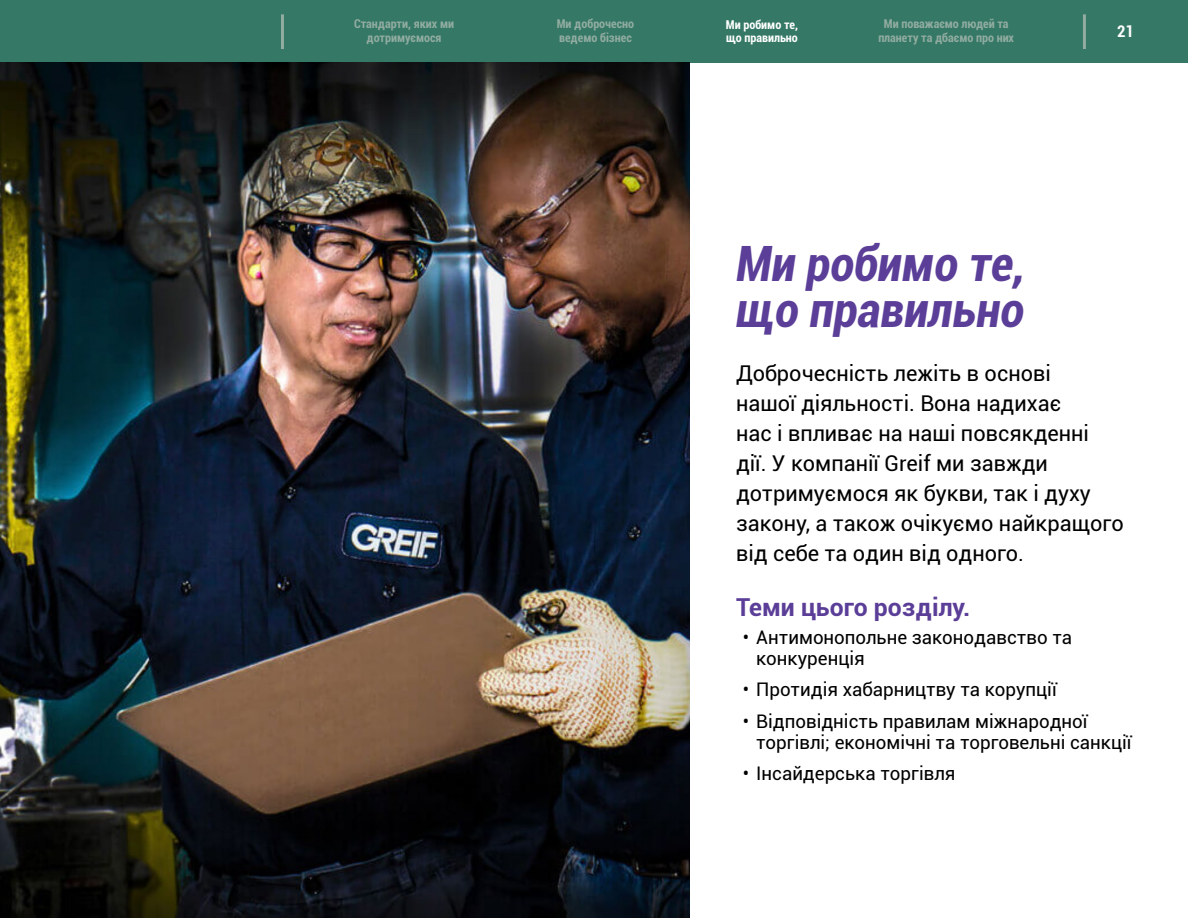
<style>
.page{position:relative;width:1188px;height:918px;background:#fff}
.page>*{position:absolute;margin:0;border:0;box-sizing:border-box;transform-origin:0 0}
.t1{font:italic 700 condensed 48.75px/46.5px "Roboto";color:#5b3e98}
.t2{font:700 24.75px "Roboto";color:#5b3e98}
.t3{font:21.75px/30px "Roboto";color:#000}
.t4{font:18.75px/21px "Roboto";color:#000}
.t5{font:700 condensed 16.05px "Roboto";color:#fff}
.t6{font:700 condensed 12.15px/13.5px "Roboto";color:#92aca1;text-align:center}
.t7{font:700 condensed 12.15px/13.5px "Roboto";color:#fff}
</style>
<div class="page">
<div style="left:0;top:0;width:1188px;height:63px;background:#347865"></div>
<hr style="left:281px;top:14px;width:3px;height:35px;background:#92aca1">
<hr style="left:1083px;top:14px;width:3px;height:35px;background:#92aca1">
<img style="left:0;top:63px;width:689px;height:855px">
<p class="t6" style="left:354px;top:17px;width:102px">Стандарти, яких ми дотримуємося</p>
<p class="t6" style="left:557px;top:17px;width:79px;text-align:left">Ми доброчесно ведемо бізнес</p>
<p class="t7" style="left:726px;top:17px;width:74px">Ми робимо те, що правильно</p>
<p class="t6" style="left:878px;top:17px;width:137px">Ми поважаємо людей та планету та дбаємо про них</p>
<p class="t5" style="left:1117px;top:20px;width:18px">21</p>
<h1 class="t1" style="left:736px;top:238px;width:291px">Ми робимо те, що правильно</h1>
<p class="t3" style="left:736px;top:357px;width:389px">Доброчесність лежіть в основі<br>нашої діяльності. Вона надихає<br>нас і впливає на наші повсякденні дії. У компанії Greif ми завжди дотримуємося як букви, так і духу закону, а також очікуємо найкращого від себе та один від одного.</p>
<p class="t2" style="left:736px;top:590px;width:236px">Теми цього розділу.</p>
<p class="t4" style="left:756px;top:626px;width:318px;text-indent:-14px">• Антимонопольне законодавство та конкуренція</p>
<p class="t4" style="left:743px;top:679px;width:315px">• Протидія хабарництву та корупції</p>
<p class="t4" style="left:756px;top:710px;width:377px;text-indent:-14px">• Відповідність правилам міжнародної торгівлі; економічні та торговельні санкції</p>
<p class="t4" style="left:743px;top:762px;width:214px">• Інсайдерська торгівля</p>
</div>
